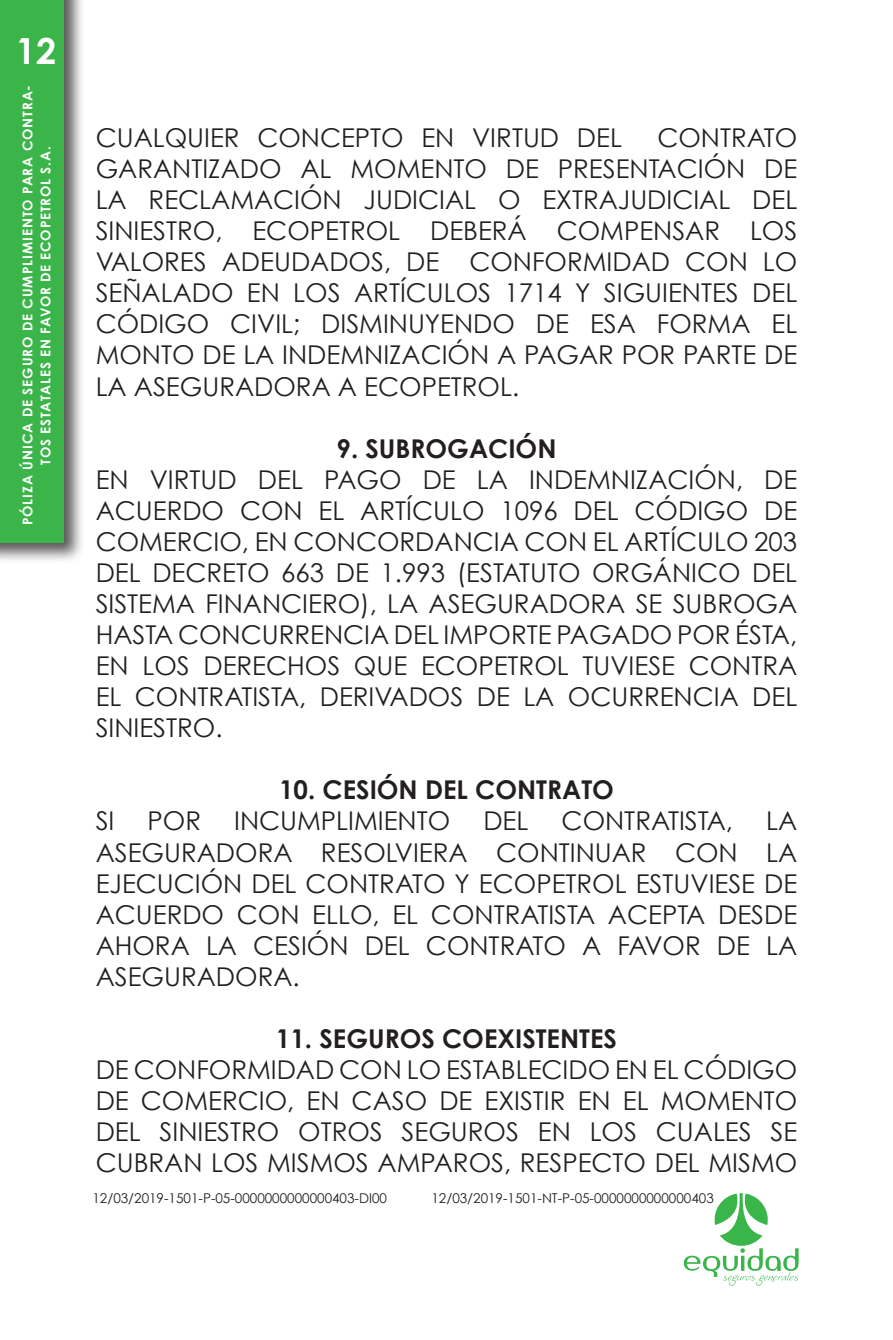
<style>
.page{position:relative;width:893px;height:1340px;background:#fff}
.page>*{position:absolute;margin:0;border:0;box-sizing:border-box;transform-origin:0 0}
.t1{font:700 36px "Century Gothic";color:#fff}
.t2{font:25.88px/31.1px "Century Gothic";color:#231f20;text-align:justify}
.t3{font:700 25.88px "Century Gothic";color:#231f20}
.t4{font:13.5px "Century Gothic";color:#231f20}
.t5{font:700 13.5px/18px "Century Gothic";letter-spacing:.07em;color:#fff;text-align:center}
</style>
<div class="page">
<div style="left:0;top:0;width:85px;height:564px;background:#231f20;opacity:.75"></div>
<div style="left:0;top:0;width:64px;height:543px;background:#3bb54a"></div>
<svg style="left:683px;top:1193px;width:116px;height:92px"></svg>
<h1 class="t1" style="left:16px;top:28px;width:42px">12</h1>
<p class="t5" style="left:18px;top:525px;width:442px;rotate:-90deg">PÓLIZA ÚNICA DE SEGURO DE CUMPLIMIENTO PARA CONTRA-<br>TOS ESTATALES EN FAVOR DE ECOPETROL S.A.</p>
<p class="t2" style="left:96px;top:122px;width:703px;text-indent:562px">CONTRATO GARANTIZADO AL MOMENTO DE PRESENTACIÓN DE LA RECLAMACIÓN JUDICIAL O EXTRAJUDICIAL DEL SINIESTRO, ECOPETROL DEBERÁ COMPENSAR LOS VALORES ADEUDADOS, DE CONFORMIDAD CON LO SEÑALADO EN LOS ARTÍCULOS 1714 Y SIGUIENTES DEL CÓDIGO CIVIL; DISMINUYENDO DE ESA FORMA EL MONTO DE LA INDEMNIZACIÓN A PAGAR POR PARTE DE LA ASEGURADORA A ECOPETROL.</p>
<p class="t3" style="left:337px;top:432px;width:221px">9. SUBROGACIÓN</p>
<p class="t2" style="left:96px;top:463px;width:703px">EN VIRTUD DEL PAGO DE LA INDEMNIZACIÓN, DE ACUERDO CON EL ARTÍCULO 1096 DEL CÓDIGO DE COMERCIO, EN CONCORDANCIA CON EL ARTÍCULO 203<br>DEL DECRETO 663 DE 1.993 (ESTATUTO ORGÁNICO DEL SISTEMA FINANCIERO), LA ASEGURADORA SE SUBROGA HASTA CONCURRENCIA DEL IMPORTE PAGADO POR ÉSTA, EN LOS DERECHOS QUE ECOPETROL TUVIESE CONTRA EL CONTRATISTA, DERIVADOS DE LA OCURRENCIA DEL SINIESTRO.</p>
<p class="t3" style="left:279px;top:773px;width:336px">10. CESIÓN DEL CONTRATO</p>
<p class="t2" style="left:96px;top:805px;width:20px">SI</p>
<p class="t2" style="left:148px;top:805px;width:55px">POR</p>
<p class="t2" style="left:234px;top:805px;width:218px">INCUMPLIMIENTO</p>
<p class="t2" style="left:483px;top:805px;width:47px">DEL</p>
<p class="t2" style="left:562px;top:805px;width:173px">CONTRATISTA,</p>
<p class="t2" style="left:96px;top:122px;width:528px">CUALQUIER CONCEPTO EN VIRTUD DEL</p>
<p class="t2" style="left:96px;top:805px;width:703px;text-indent:670px">LA ASEGURADORA RESOLVIERA CONTINUAR CON LA EJECUCIÓN DEL CONTRATO Y ECOPETROL ESTUVIESE DE ACUERDO CON ELLO, EL CONTRATISTA ACEPTA DESDE AHORA LA CESIÓN DEL CONTRATO A FAVOR DE LA ASEGURADORA.</p>
<p class="t3" style="left:276px;top:1022px;width:343px">11. SEGUROS COEXISTENTES</p>
<p class="t2" style="left:96px;top:1053px;width:703px">DE CONFORMIDAD CON LO ESTABLECIDO EN EL CÓDIGO DE COMERCIO, EN CASO DE EXISTIR EN EL MOMENTO DEL SINIESTRO OTROS SEGUROS EN LOS CUALES SE CUBRAN LOS MISMOS AMPAROS, RESPECTO DEL MISMO</p>
<p class="t4" style="left:92px;top:1190px;width:296px">12/03/2019-1501-P-05-0000000000000403-DI00</p>
<p class="t4" style="left:431px;top:1190px;width:284px">12/03/2019-1501-NT-P-05-0000000000000403</p>
</div>
